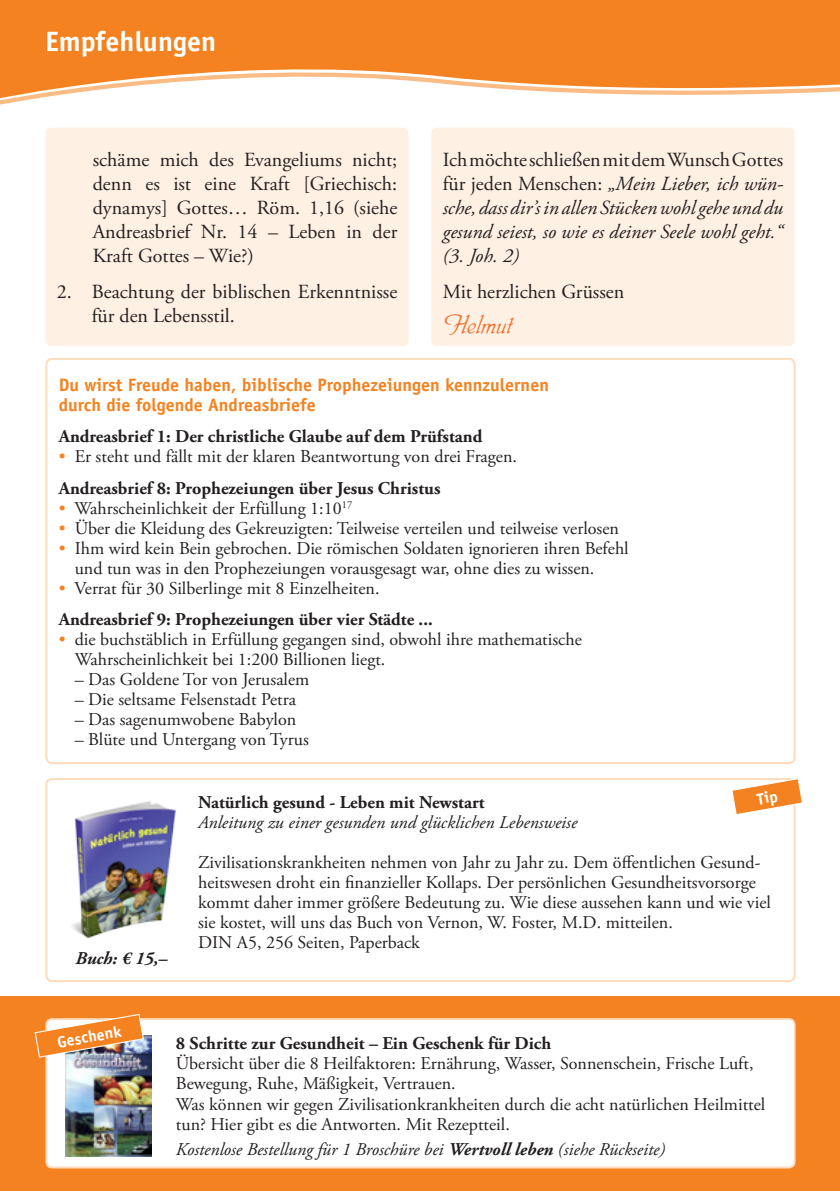
<style>
.page{position:relative;width:840px;height:1191px;background:#fff}
.page>*{position:absolute;margin:0;border:0;box-sizing:border-box;transform-origin:0 0}
._02_Grundtext{font:30px "Phyllis D";color:#f36c27}
.t1{font:700 28px "Officina Sans";color:#fff}
._02_Grundtext-2{font:20px/24px "Adobe Garamond Pro";color:#231f20;text-align:justify}
._02_Grundtext-3{font:italic 20px/24px "Adobe Garamond Pro";color:#231f20;text-align:justify}
._10_AB_Empfehlungen{font:18px/20px "Adobe Garamond Pro";color:#231f20}
._10_AB_Empfehlungen-2{font:700 18px "Adobe Garamond Pro";color:#231f20}
._10_AB_Empfehlungen-3{font:italic 18px "Adobe Garamond Pro";color:#231f20}
.t2{font:700 18px/20px "Officina Sans";color:#f58220}
.t3{font:italic 700 18px "Adobe Garamond Pro";color:#231f20}
.t4{font:700 16.2px "Officina Sans";color:#fff}
.s1{font-style:normal}
.s2{color:#f58220}
.s3{font-weight:700}
</style>
<div class="page">
<svg style="left:0;top:0;width:839px;height:101px;fill:#f58220"></svg>
<div style="left:0;top:996px;width:839px;height:195px;background:#f58220"></div>
<div style="left:45px;top:358px;width:750px;height:406px;border:2px solid #fddbbc;border-radius:6px"></div>
<div style="left:46px;top:1019px;width:748px;height:148px;background:#fff;border-radius:6px"></div>
<div style="left:45px;top:1018px;width:750px;height:150px;border:2px solid #fddbbc;border-radius:6px"></div>
<div style="left:45px;top:778px;width:750px;height:204px;border:2px solid #fddbbc;border-radius:6px"></div>
<img style="left:72px;top:801px;width:104px;height:138px">
<img style="left:66px;top:1035px;width:85px;height:121px">
<img style="left:34px;top:1013px;width:110px;height:45px">
<div style="left:45px;top:128px;width:363px;height:218px;background:#fef0e2;border-radius:6px"></div>
<div style="left:431px;top:128px;width:363px;height:218px;background:#fef0e2;border-radius:6px"></div>
<svg style="left:730px;top:778px;width:73px;height:38px"></svg>
<p class="t1" style="left:45px;top:24px;width:172px">Empfehlungen</p>
<p class="_02_Grundtext-2" style="left:93px;top:148px;width:306px">schäme mich des Evangeliums nicht; denn es ist eine Kraft [Griechisch: dynamys] Gottes… Röm. 1,16 (siehe Andreasbrief Nr. 14 – Leben in der Kraft Gottes – Wie?)</p>
<p class="_02_Grundtext-2" style="left:92px;top:280px;width:307px;text-indent:-35px">2. Beachtung der biblischen Erkenntnisse für den Lebensstil.</p>
<p class="_02_Grundtext-3" style="left:442px;top:148px;width:342px"><span class="s1">Ich möchte schließen mit dem Wunsch Gottes für jeden Menschen:</span> „Mein Lieber, ich wün&shy;sche, dass dir’s in allen Stücken wohl gehe und du gesund seiest, so wie es deiner Seele wohl geht.“ (3. Joh. 2)</p>
<p class="_02_Grundtext-2" style="left:442px;top:280px;width:183px">Mit herzlichen Grüssen</p>
<p class="_02_Grundtext" style="left:442px;top:309px;width:71px">Helmut</p>
<p class="t2" style="left:59px;top:375px;width:491px">Du wirst Freude haben, biblische Prophezeiungen kennzulernen durch die folgende Andreasbriefe</p>
<p class="_10_AB_Empfehlungen-2" style="left:59px;top:426px;width:425px">Andreasbrief 1: Der christliche Glaube auf dem Prüfstand</p>
<p class="_10_AB_Empfehlungen" style="left:59px;top:447px;width:459px"><span class="s2">•</span> Er steht und fällt mit der klaren Beantwortung von drei Fragen.</p>
<p class="_10_AB_Empfehlungen-2" style="left:59px;top:477px;width:383px">Andreasbrief 8: Prophezeiungen über Jesus Christus</p>
<p class="_10_AB_Empfehlungen" style="left:59px;top:498px;width:295px"><span class="s2">•</span> Wahrscheinlichkeit der Erfüllung 1:10<sup>17</sup></p>
<p class="_10_AB_Empfehlungen" style="left:59px;top:518px;width:561px"><span class="s2">•</span> Über die Kleidung des Gekreuzigten: Teilweise verteilen und teilweise verlosen</p>
<p class="_10_AB_Empfehlungen" style="left:75px;top:538px;width:555px;text-indent:-16px"><span class="s2">•</span> Ihm wird kein Bein gebrochen. Die römischen Soldaten ignorieren ihren Befehl und tun was in den Prophezeiungen vorausgesagt war, ohne dies zu wissen.</p>
<p class="_10_AB_Empfehlungen" style="left:59px;top:578px;width:322px"><span class="s2">•</span> Verrat für 30 Silberlinge mit 8 Einzelheiten.</p>
<p class="_10_AB_Empfehlungen-2" style="left:59px;top:609px;width:375px">Andreasbrief 9: Prophezeiungen über vier Städte ...</p>
<p class="_10_AB_Empfehlungen" style="left:75px;top:630px;width:508px;text-indent:-16px"><span class="s2">•</span> die buchstäblich in Erfüllung gegangen sind, obwohl ihre mathematische<br>Wahrscheinlichkeit bei 1:200 Billionen liegt.</p>
<p class="_10_AB_Empfehlungen" style="left:75px;top:670px;width:236px">– Das Goldene Tor von Jerusalem</p>
<p class="_10_AB_Empfehlungen" style="left:75px;top:690px;width:222px">– Die seltsame Felsenstadt Petra</p>
<p class="_10_AB_Empfehlungen" style="left:75px;top:710px;width:223px">– Das sagenumwobene Babylon</p>
<p class="_10_AB_Empfehlungen" style="left:75px;top:730px;width:235px">– Blüte und Untergang von Tyrus</p>
<p class="t3" style="left:75px;top:948px;width:94px">Buch: € 15,–</p>
<p class="_10_AB_Empfehlungen-2" style="left:198px;top:792px;width:288px">Natürlich gesund - Leben mit Newstart</p>
<p class="_10_AB_Empfehlungen-3" style="left:198px;top:812px;width:380px">Anleitung zu einer gesunden und glücklichen Lebensweise</p>
<p class="_10_AB_Empfehlungen" style="left:198px;top:853px;width:574px">Zivilisationskrankheiten nehmen von Jahr zu Jahr zu. Dem öffentlichen Gesund&shy;heitswesen droht ein finanzieller Kollaps. Der persönlichen Gesundheitsvorsorge kommt daher immer größere Bedeutung zu. Wie diese aussehen kann und wie viel sie kostet, will uns das Buch von Vernon, W. Foster, M.D. mitteilen.<br>DIN A5, 256 Seiten, Paperback</p>
<p class="t4" style="left:56px;top:1032px;width:66px;rotate:-10deg">Geschenk</p>
<p class="_10_AB_Empfehlungen" style="left:176px;top:1034px;width:578px"><span class="s3">8 Schritte zur Gesundheit – Ein Geschenk für Dich<br></span>Übersicht über die 8 Heilfaktoren: Ernährung, Wasser, Sonnenschein, Frische Luft,<br>Bewegung, Ruhe, Mäßigkeit, Vertrauen.</p>
<p class="_10_AB_Empfehlungen" style="left:176px;top:1094px;width:590px">Was können wir gegen Zivilisationkrankheiten durch die acht natürlichen Heilmittel tun? Hier gibt es die Antworten. Mit Rezeptteil.</p>
<p class="_10_AB_Empfehlungen-3" style="left:176px;top:1138px;width:490px">Kostenlose Bestellung für 1 Broschüre bei <span class="s3">Wertvoll leben</span> (siehe Rückseite)</p>
</div>
